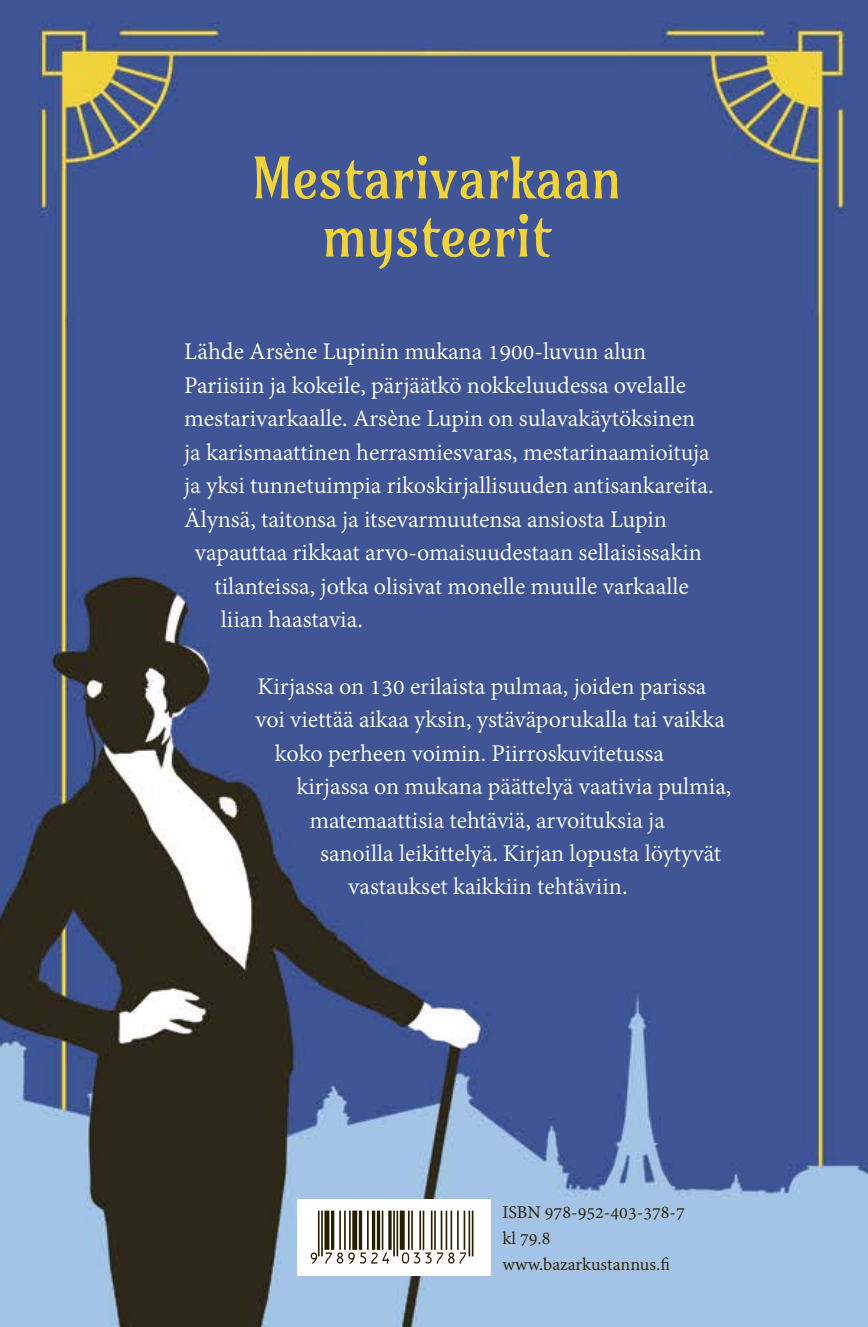
<style>
.page{position:relative;width:868px;height:1327px;background:#fff}
.page>*{position:absolute;margin:0;border:0;box-sizing:border-box;transform-origin:0 0}
.t1{font:56px/58.2px "Amarante";color:#f0d33b;text-align:center}
.t2{font:52.2px "Viisas EAN Matala";color:#271e00}
.t3{font:25.8px "Adobe Devanagari";color:#fff}
.t4{font:19.4px/25.8px "Adobe Devanagari";color:#271e00}
</style>
<div class="page">
<img style="left:0;top:0;width:867px;height:1327px">
<div style="left:297px;top:1199px;width:193px;height:76px;background:#fff"></div>
<svg style="left:383px;top:1325px;width:32px;height:2px"></svg>
<h1 class="t1" style="left:251px;top:149px;width:372px">Mestarivarkaan mysteerit</h1>
<p class="t3" style="left:184px;top:337px;width:463px">Lähde Arsène Lupinin mukana 1900-luvun alun</p>
<p class="t3" style="left:184px;top:371px;width:503px">Pariisiin ja kokeile, pärjäätkö nokkeluudessa ovelalle</p>
<p class="t3" style="left:184px;top:404px;width:512px">mestarivarkaalle. Arsène Lupin on sulavakäytöksinen</p>
<p class="t3" style="left:184px;top:437px;width:527px">ja karismaattinen herrasmiesvaras, mestarinaamioituja</p>
<p class="t3" style="left:184px;top:471px;width:531px">ja yksi tunnetuimpia rikoskirjallisuuden antisankareita.</p>
<p class="t3" style="left:184px;top:504px;width:484px">Älynsä, taitonsa ja itsevarmuutensa ansiosta Lupin</p>
<p class="t3" style="left:195px;top:538px;width:508px">vapauttaa rikkaat arvo-omaisuudestaan sellaisissakin</p>
<p class="t3" style="left:214px;top:571px;width:476px">tilanteissa, jotka olisivat monelle muulle varkaalle</p>
<p class="t3" style="left:221px;top:605px;width:143px">liian haastavia.</p>
<p class="t3" style="left:257px;top:671px;width:450px">Kirjassa on 130 erilaista pulmaa, joiden parissa</p>
<p class="t3" style="left:255px;top:705px;width:471px">voi viettää aikaa yksin, ystäväporukalla tai vaikka</p>
<p class="t3" style="left:275px;top:738px;width:390px">koko perheen voimin. Piirroskuvitetussa</p>
<p class="t3" style="left:296px;top:772px;width:436px">kirjassa on mukana päättelyä vaativia pulmia,</p>
<p class="t3" style="left:309px;top:805px;width:357px">matemaattisia tehtäviä, arvoituksia ja</p>
<p class="t3" style="left:320px;top:839px;width:402px">sanoilla leikittelyä. Kirjan lopusta löytyvät</p>
<p class="t3" style="left:348px;top:872px;width:281px">vastaukset kaikkiin tehtäviin.</p>
<h2 class="t2" style="left:306px;top:1210px;width:168px">*9789524033787*</h2>
<p class="t4" style="left:502px;top:1200px;width:184px">ISBN 978-952-403-378-7 kl 79.8 www.bazarkustannus.fi</p>
</div>
